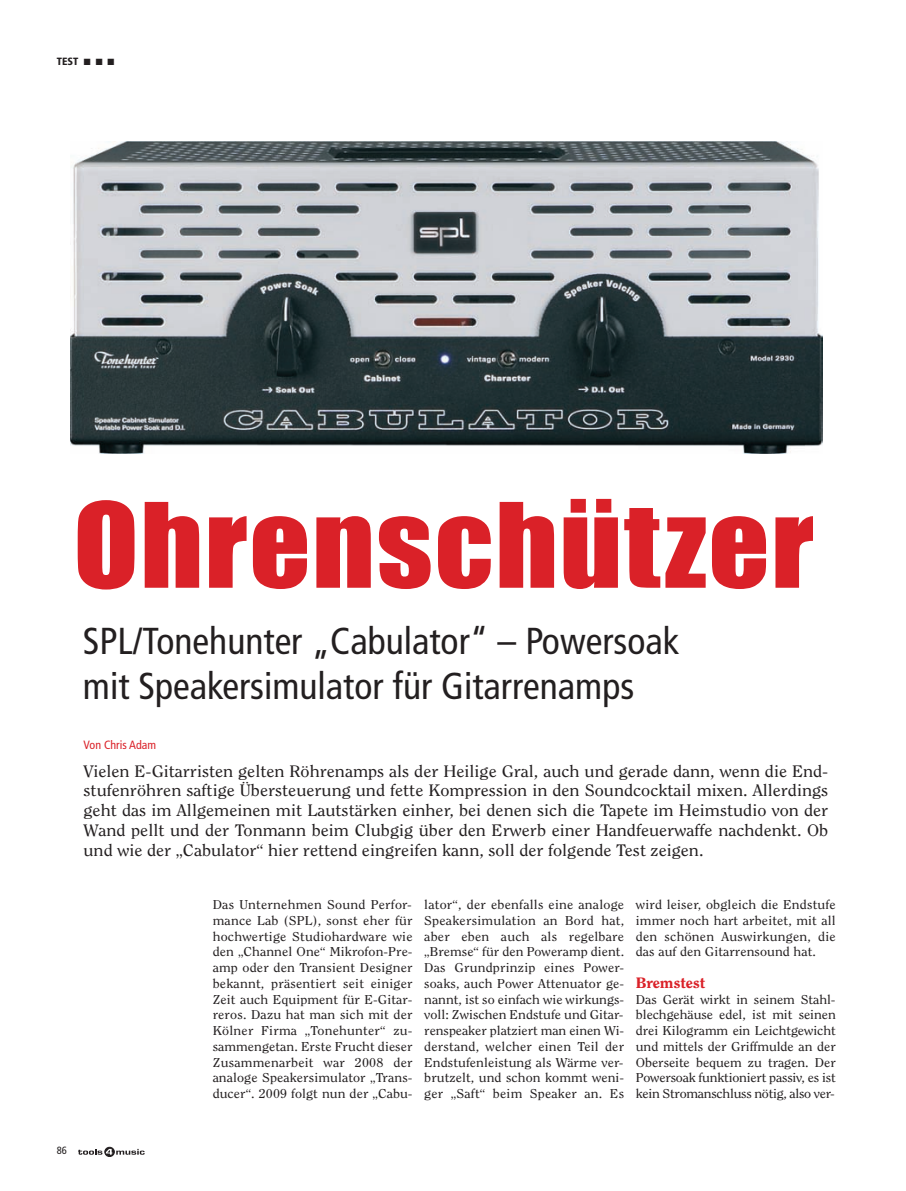
<style>
.page{position:relative;width:906px;height:1191px;background:#fff}
.page>*{position:absolute;margin:0;border:0;box-sizing:border-box;transform-origin:0 0}
.t1{font:108.6px "Impact";letter-spacing:.015em;color:#da2128;scale:1.1 1}
.t2{font:condensed 37.5px/45px "Frutiger LT Std";color:#231f20}
.t3{font:16.5px/19.8px "Clearface Std";color:#231f20;text-align:justify;scale:1.1 1}
.t4{font:800 15px "Clearface Std";letter-spacing:-.015em;color:#da2128;scale:1.1 1}
.t5{font:12.75px/15.8px "Clearface Std";letter-spacing:.005em;color:#231f20;text-align:justify;scale:1.1 1}
.t6{font:condensed 12px "Frutiger LT Std";color:#da2128}
.t7{font:900 condensed 10.5px "Frutiger LT Std";color:#231f20}
.t8{font:condensed 10.5px "Frutiger LT Std";color:#231f20}
</style>
<div class="page">
<img style="left:71px;top:141px;width:751px;height:312px">
<div style="left:105px;top:1147px;width:9px;height:9px;border:1px solid #231f20;border-radius:50%"></div>
<svg style="left:78px;top:1148px;width:67px;height:6px"></svg>
<p class="t7" style="left:57px;top:57px;width:59px">TEST ■ ■ ■</p>
<h1 class="t1" style="left:73px;top:510px;width:674px">Ohrenschützer</h1>
<h2 class="t2" style="left:83px;top:621px;width:598px">SPL/Tonehunter „Cabulator“ – Powersoak mit Speakersimulator für Gitarrenamps</h2>
<p class="t6" style="left:84px;top:740px;width:74px">Von Chris Adam</p>
<p class="t3" style="left:84px;top:762px;width:678px">Vielen E-Gitarristen gelten Röhrenamps als der Heilige Gral, auch und gerade dann, wenn die End&shy;stufenröhren saftige Übersteuerung und fette Kompression in den Soundcocktail mixen. Allerdings geht das im Allgemeinen mit Lautstärken einher, bei denen sich die Tapete im Heimstudio von der Wand pellt und der Tonmann beim Clubgig über den Erwerb einer Handfeuerwaffe nachdenkt. Ob und wie der „Cabulator“ hier rettend eingreifen kann, soll der folgende Test zeigen.</p>
<p class="t8" style="left:57px;top:1146px;width:12px">86</p>
<p class="t5" style="left:213px;top:897px;width:183px">Das Unternehmen Sound Perfor&shy;mance Lab (SPL), sonst eher für hochwertige Studiohardware wie den „Channel One“ Mikrofon-Pre&shy;amp oder den Transient Designer bekannt, präsentiert seit einiger Zeit auch Equipment für E-Gitar&shy;reros. Dazu hat man sich mit der Kölner Firma „Tonehunter“ zu&shy;sammengetan. Erste Frucht dieser Zusammenarbeit war 2008 der analoge Speakersimulator „Trans&shy;ducer“. 2009 folgt nun der „Cabu-</p>
<p class="t5" style="left:424px;top:897px;width:183px">lator“, der ebenfalls eine analoge Speakersimulation an Bord hat, aber eben auch als regelbare „Bremse“ für den Poweramp dient.<br>Das Grundprinzip eines Power&shy;soaks, auch Power Attenuator ge&shy;nannt, ist so einfach wie wirkungs - voll: Zwischen Endstufe und Gitar&shy;renspeaker platziert man einen Wi&shy;derstand, welcher einen Teil der Endstufenleistung als Wärme ver&shy;brutzelt, und schon kommt weni&shy;ger „Saft“ beim Speaker an. Es</p>
<p class="t5" style="left:636px;top:897px;width:183px">wird leiser, obgleich die Endstufe immer noch hart arbeitet, mit all den schönen Auswirkungen, die das auf den Gitarrensound hat.</p>
<p class="t4" style="left:636px;top:974px;width:65px">Bremstest</p>
<p class="t5" style="left:636px;top:992px;width:183px">Das Gerät wirkt in seinem Stahl&shy;blechgehäuse edel, ist mit seinen drei Kilogramm ein Leichtgewicht und mittels der Griffmulde an der Oberseite bequem zu tragen. Der Powersoak funktioniert passiv, es ist kein Stromanschluss nötig, also ver-</p>
</div>
